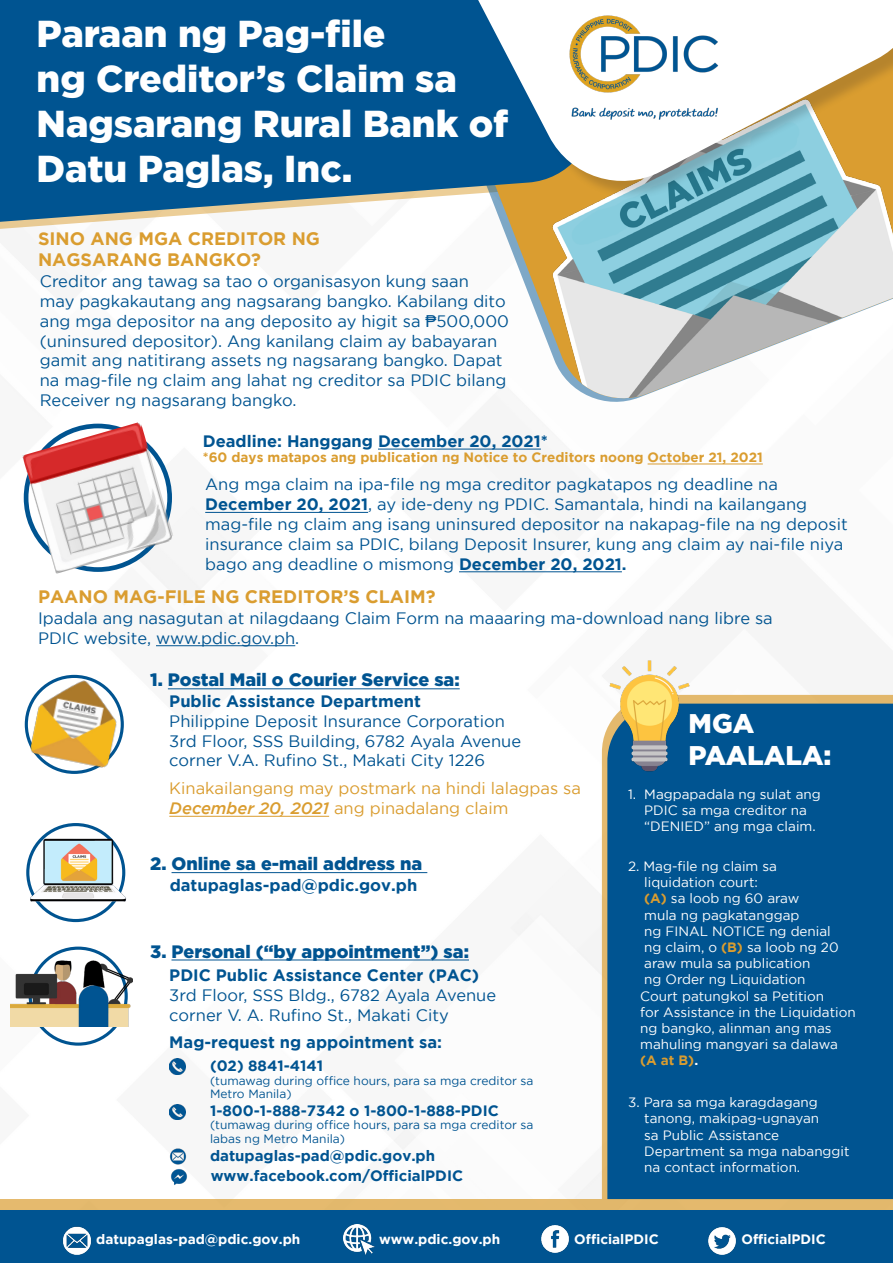
<style>
.page{position:relative;width:893px;height:1263px;background:#fff}
.page>*{position:absolute;margin:0;border:0;box-sizing:border-box;transform-origin:0 0}
.t1{font:900 37.5px/45px "Gotham";color:#fff}
.t2{font:900 27px "Gotham";color:#fff}
.t3{font:900 18px "Gotham";color:#005491}
.t4{font:700 18px "Gotham";color:#da9d30}
.t5{font:16.5px/19.8px "Gotham";color:#005491}
.t6{font:700 16.5px "Gotham";color:#005491}
.t7{font:16.5px "Gotham";color:#da9d30}
.t8{font:700 15px "Gotham";color:#005491}
.t9{font:700 13.65px "Gotham";color:#fff}
.t10{font:13.5px "Gotham";color:#fff}
.t11{font:700 13.5px "Gotham";color:#da9d30}
.t12{font:12px "Gotham";color:#005491}
.s1{font-family:"Arial"}
.s2{font-weight:700}
.s3{font-weight:500}
.s4{font-weight:700;color:#da9d30}
.s5{color:#fff}
</style>
<div class="page">
<img style="left:10px;top:448px;width:883px;height:751px">
<div style="left:0;top:1199px;width:893px;height:64px;background:linear-gradient(to right,#e5ba6e,#e2b86c)"></div>
<div style="left:0;top:1211px;width:893px;height:52px;background:#005491"></div>
<svg style="left:502px;top:226px;width:33px;height:84px"></svg>
<img style="left:535px;top:199px;width:358px;height:203px">
<svg style="left:0;top:0;width:597px;height:226px;background:#1f6697"></svg>
<div style="left:430px;top:0;width:463px;height:199px;background:#231f20;opacity:.2"></div>
<svg style="left:416px;top:0;width:477px;height:193px"></svg>
<img style="left:567px;top:12px;width:155px;height:110px">
<hr style="left:378px;top:449px;width:163px;height:1px;background:#005491">
<hr style="left:648px;top:464px;width:115px;height:1px;background:#da9d30">
<hr style="left:156px;top:645px;width:139px;height:1px;background:#005491">
<hr style="left:205px;top:512px;width:163px;height:1px;background:#005491">
<hr style="left:459px;top:571px;width:163px;height:1px;background:#005491">
<img style="left:22px;top:422px;width:152px;height:152px">
<hr style="left:168px;top:688px;width:292px;height:1px;background:#005491">
<hr style="left:171px;top:960px;width:298px;height:1px;background:#005491">
<hr style="left:172px;top:872px;width:255px;height:1px;background:#005491">
<hr style="left:169px;top:816px;width:160px;height:1px;background:#da9d30">
<img style="left:26px;top:671px;width:101px;height:102px">
<svg style="left:30px;top:948px;width:96px;height:96px"></svg>
<div style="left:29px;top:946px;width:99px;height:100px;border:3px solid #005491;border-radius:50%"></div>
<img style="left:10px;top:957px;width:123px;height:69px">
<div style="left:28px;top:824px;width:96px;height:96px;background:#fff;border-radius:50%"></div>
<div style="left:26px;top:823px;width:99px;height:99px;border:3px solid #005491;border-radius:50%"></div>
<img style="left:29px;top:838px;width:97px;height:65px">
<img style="left:170px;top:1059px;width:15px;height:15px">
<img style="left:170px;top:1104px;width:15px;height:16px">
<img style="left:170px;top:1148px;width:17px;height:16px">
<img style="left:170px;top:1168px;width:18px;height:18px">
<svg style="left:602px;top:695px;width:291px;height:504px;background:#e0b973"></svg>
<div style="left:607px;top:704px;width:286px;height:495px;background:#005491"></div>
<img style="left:607px;top:655px;width:85px;height:120px">
<img style="left:344px;top:1224px;width:31px;height:30px">
<img style="left:62px;top:1226px;width:30px;height:28px">
<img style="left:541px;top:1225px;width:28px;height:28px">
<img style="left:708px;top:1227px;width:28px;height:27px">
<p class="t1" style="left:37px;top:10px;width:350px">Paraan ng Pag-file</p>
<p class="t1" style="left:37px;top:55px;width:422px">ng Creditor’s Claim sa</p>
<p class="t1" style="left:37px;top:100px;width:473px">Nagsarang Rural Bank of<br>Datu Paglas, Inc.</p>
<p class="t4" style="left:38px;top:228px;width:283px">SINO ANG MGA CREDITOR NG</p>
<p class="t4" style="left:38px;top:250px;width:225px">NAGSARANG BANGKO?</p>
<p class="t5" style="left:40px;top:271px;width:430px">Creditor ang tawag sa tao o organisasyon kung saan</p>
<p class="t5" style="left:40px;top:291px;width:467px">may pagkakautang ang nagsarang bangko. Kabilang dito</p>
<p class="t5" style="left:40px;top:311px;width:471px">ang mga depositor na ang deposito ay higit sa <span class="s1">₱</span>500,000</p>
<p class="t5" style="left:40px;top:331px;width:468px">(uninsured depositor). Ang kanilang claim ay babayaran gamit ang natitirang assets ng nagsarang bangko. Dapat na mag-file ng claim ang lahat ng creditor sa PDIC bilang Receiver ng nagsarang bangko.</p>
<p class="t6" style="left:203px;top:431px;width:347px">Deadline: Hanggang December 20, 2021*</p>
<p class="t11" style="left:203px;top:450px;width:561px">*60 days matapos ang publication ng Notice to Creditors noong October 21, 2021</p>
<p class="t5" style="left:205px;top:474px;width:574px">Ang mga claim na ipa-file ng mga creditor pagkatapos ng deadline na</p>
<p class="t5" style="left:205px;top:494px;width:603px"><span class="s2">December 20, 2021</span>, ay ide-deny ng PDIC. Samantala, hindi na kailangang</p>
<p class="t5" style="left:205px;top:514px;width:644px">mag-file ng claim ang isang uninsured depositor na nakapag-file na ng deposit</p>
<p class="t5" style="left:205px;top:534px;width:639px">insurance claim sa PDIC, bilang Deposit Insurer, kung ang claim ay nai-file niya</p>
<p class="t5" style="left:205px;top:554px;width:423px">bago ang deadline o mismong <span class="s2">December 20, 2021.</span></p>
<p class="t4" style="left:38px;top:586px;width:399px">PAANO MAG-FILE NG CREDITOR’S CLAIM?</p>
<p class="t5" style="left:38px;top:608px;width:736px">Ipadala ang nasagutan at nilagdaang Claim Form na maaaring ma-download nang libre sa</p>
<p class="t5" style="left:38px;top:627px;width:263px">PDIC website, www.pdic.gov.ph.</p>
<p class="t3" style="left:150px;top:670px;width:311px">1. Postal Mail o Courier Service sa:</p>
<p class="t6" style="left:169px;top:692px;width:253px">Public Assistance Department</p>
<p class="t5" style="left:169px;top:711px;width:337px">Philippine Deposit Insurance Corporation</p>
<p class="t5" style="left:169px;top:730px;width:353px">3rd Floor, SSS Building, 6782 Ayala Avenue</p>
<p class="t5" style="left:169px;top:750px;width:317px">corner V.A. Rufino St., Makati City 1226</p>
<p class="t7" style="left:169px;top:779px;width:413px">Kinakailangang may postmark na hindi lalagpas sa</p>
<p class="t7" style="left:169px;top:799px;width:341px"><span class="s3">December 20, 2021</span> ang pinadalang claim</p>
<p class="t3" style="left:150px;top:853px;width:274px">2. Online sa e-mail address na</p>
<p class="t6" style="left:170px;top:875px;width:249px">datupaglas-pad@pdic.gov.ph</p>
<p class="t3" style="left:150px;top:941px;width:320px">3. Personal (“by appointment”) sa:</p>
<p class="t6" style="left:169px;top:966px;width:311px">PDIC Public Assistance Center (PAC)</p>
<p class="t5" style="left:169px;top:985px;width:328px">3rd Floor, SSS Bldg., 6782 Ayala Avenue</p>
<p class="t5" style="left:169px;top:1005px;width:281px">corner V. A. Rufino St., Makati City</p>
<p class="t6" style="left:169px;top:1032px;width:274px">Mag-request ng appointment sa:</p>
<p class="t8" style="left:210px;top:1057px;width:115px">(02) 8841-4141</p>
<p class="t12" style="left:210px;top:1074px;width:325px">(tumawag during office hours, para sa mga creditor sa</p>
<p class="t12" style="left:210px;top:1087px;width:83px">Metro Manila)</p>
<p class="t8" style="left:210px;top:1102px;width:290px">1-800-1-888-7342 o 1-800-1-888-PDIC</p>
<p class="t12" style="left:210px;top:1118px;width:325px">(tumawag during office hours, para sa mga creditor sa</p>
<p class="t12" style="left:210px;top:1132px;width:137px">labas ng Metro Manila)</p>
<p class="t8" style="left:210px;top:1147px;width:227px">datupaglas-pad@pdic.gov.ph</p>
<p class="t8" style="left:211px;top:1167px;width:254px">www.facebook.com/OfficialPDIC</p>
<p class="t2" style="left:689px;top:708px;width:67px">MGA</p>
<p class="t2" style="left:689px;top:740px;width:144px">PAALALA:</p>
<p class="t10" style="left:628px;top:787px;width:194px">1. Magpapadala ng sulat ang</p>
<p class="t10" style="left:644px;top:803px;width:164px">PDIC sa mga creditor na</p>
<p class="t10" style="left:644px;top:819px;width:173px">“DENIED” ang mga claim.</p>
<p class="t10" style="left:628px;top:859px;width:150px">2. Mag-file ng claim sa</p>
<p class="t10" style="left:644px;top:875px;width:115px">liquidation court:</p>
<p class="t10" style="left:644px;top:891px;width:157px"><span class="s4">(A)</span> sa loob ng 60 araw</p>
<p class="t10" style="left:644px;top:907px;width:157px">mula ng pagkatanggap</p>
<p class="t10" style="left:644px;top:923px;width:188px">ng FINAL NOTICE ng denial</p>
<p class="t10" style="left:644px;top:940px;width:196px">ng claim, o <span class="s4">(B)</span> sa loob ng 20</p>
<p class="t10" style="left:644px;top:956px;width:168px">araw mula sa publication</p>
<p class="t10" style="left:644px;top:972px;width:163px">ng Order ng Liquidation</p>
<p class="t10" style="left:640px;top:988px;width:185px">Court patungkol sa Petition</p>
<p class="t10" style="left:640px;top:1004px;width:217px">for Assistance in the Liquidation</p>
<p class="t10" style="left:640px;top:1021px;width:193px">ng bangko, alinman ang mas</p>
<p class="t10" style="left:640px;top:1037px;width:199px">mahuling mangyari sa dalawa</p>
<p class="t11" style="left:640px;top:1053px;width:59px">(A at B)<span class="s5">.</span></p>
<p class="t10" style="left:628px;top:1095px;width:191px">3. Para sa mga karagdagang</p>
<p class="t10" style="left:644px;top:1111px;width:176px">tanong, makipag-ugnayan</p>
<p class="t10" style="left:644px;top:1127px;width:137px">sa Public Assistance</p>
<p class="t10" style="left:644px;top:1143px;width:207px">Department sa mga nabanggit</p>
<p class="t10" style="left:644px;top:1160px;width:158px">na contact information.</p>
<p class="t9" style="left:96px;top:1231px;width:206px">datupaglas-pad@pdic.gov.ph</p>
<p class="t9" style="left:379px;top:1231px;width:123px">www.pdic.gov.ph</p>
<p class="t9" style="left:574px;top:1231px;width:86px">OfficialPDIC</p>
<p class="t9" style="left:741px;top:1231px;width:86px">OfficialPDIC</p>
</div>
